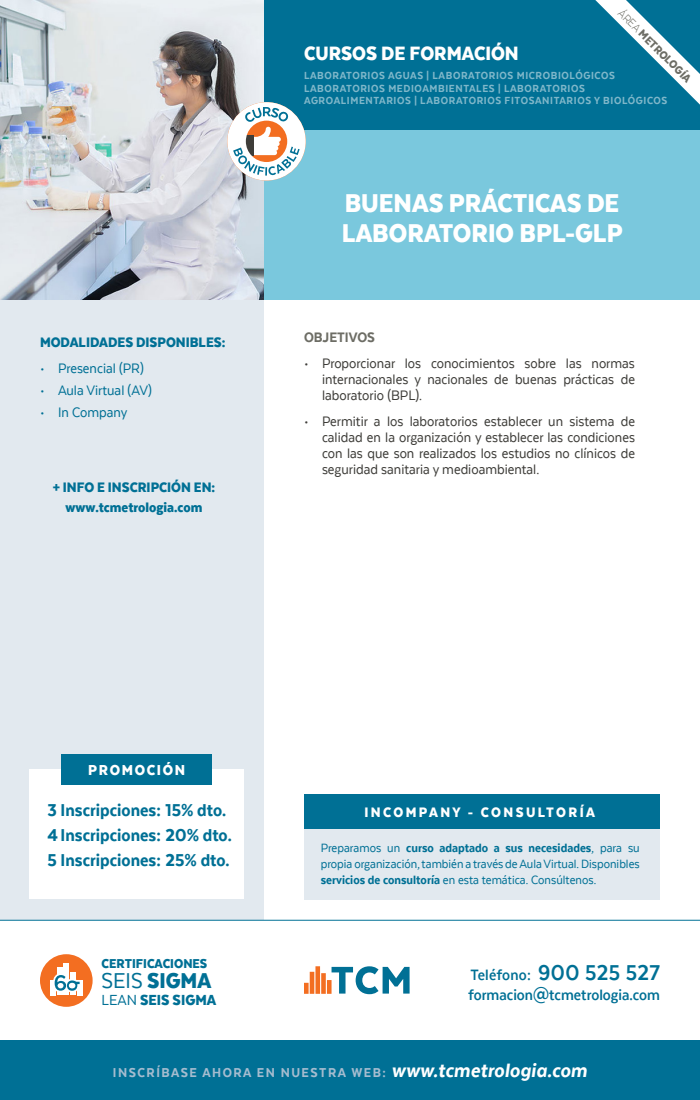
<style>
.page{position:relative;width:700px;height:1100px;background:#fff}
.page>*{position:absolute;margin:0;border:0;box-sizing:border-box;transform-origin:0 0}
.t1{font:900 30px/30px "Texta Narrow";color:#fff}
.t2{font:900 25px "Texta Narrow";color:#007095}
.t3{font:900 22.5px "Texta Narrow";color:#fff}
.t4{font:800 20px "Texta Narrow";color:#007095}
.t5{font:700 17.5px/20px "Texta Narrow";color:#007095}
.t6{font:900 17px "Texta Narrow";color:#007095}
.t7{font:900 16.8px "Texta Narrow";letter-spacing:.1em;color:#fff}
.t8{font:16px/16px "Texta Narrow";color:#3e3d39;text-align:justify}
.t9{font:900 16px "Texta Narrow";color:#007095}
.t10{font:16px "Texta Narrow";color:#007095}
.t11{font:900 16px "Texta Narrow";letter-spacing:.15em;color:#fff}
.t12{font:800 16px "Texta Narrow";color:#6d6d65}
.t13{font:800 15px "Texta Narrow";letter-spacing:.1em;color:#a5bccf}
.t14{font:900 15px "Texta Narrow";color:#007095}
.t15{font:14px/16px "Texta Narrow";color:#007095;text-align:justify}
.t16{font:900 13px "Texta Narrow";color:#6d6d65}
.t17{font:800 12px/12.5px "Texta Narrow";letter-spacing:.05em;color:#fff}
.s1{font-family:"Texta Narrow Alt";font-weight:300}
.s2{font-weight:400}
.s3{font-weight:800}
.s4{font-size:25px}
.s5{font-style:italic;font-size:22.5px;color:#fff}
</style>
<div class="page">
<div style="left:0;top:1040px;width:700px;height:60px;background:#007095"></div>
<div style="left:264px;top:0;width:436px;height:130px;background:#007095"></div>
<div style="left:0;top:300px;width:264px;height:620px;background:#e2e9ef"></div>
<hr style="left:0;top:920px;width:700px;height:1px;background:#007095">
<svg style="left:595px;top:0;width:105px;height:105px"></svg>
<div style="left:264px;top:130px;width:436px;height:170px;background:#7ac8dd"></div>
<svg style="left:304px;top:966px;width:106px;height:28px"></svg>
<div style="left:40px;top:954px;width:53px;height:53px;background:#f36e21;border-radius:50%"></div>
<div style="left:50px;top:980px;width:5px;height:15px;background:#fff"></div>
<div style="left:77px;top:980px;width:5px;height:15px;background:#fff"></div>
<div style="left:70px;top:973px;width:6px;height:22px;background:#fff"></div>
<div style="left:57px;top:967px;width:5px;height:28px;background:#fff"></div>
<div style="left:64px;top:964px;width:5px;height:31px;background:#fff"></div>
<svg style="left:53px;top:972px;width:30px;height:22px"></svg>
<img style="left:0;top:0;width:264px;height:300px">
<div style="left:30px;top:770px;width:214px;height:129px;background:#fff"></div>
<div style="left:62px;top:755px;width:150px;height:30px;background:#007095"></div>
<svg style="left:227px;top:102px;width:79px;height:79px"></svg>
<div style="left:305px;top:828px;width:355px;height:71px;background:#e2e9ef"></div>
<div style="left:305px;top:794px;width:355px;height:34px;background:#007095"></div>
<p class="t16" style="left:625px;top:6px;width:99px;rotate:45deg"><span class="s1">ÁREA</span> METROLOGÍA</p>
<p class="t3" style="left:304px;top:42px;width:216px">CURSOS DE FORMACIÓN</p>
<p class="t17" style="left:304px;top:69px;width:365px">LABORATORIOS AGUAS | LABORATORIOS MICROBIOLÓGICOS<br>LABORATORIOS MEDIOAMBIENTALES | LABORATORIOS<br>AGROALIMENTARIOS | LABORATORIOS FITOSANITARIOS Y BIOLÓGICOS</p>
<p class="t9" style="left:40px;top:334px;width:187px">MODALIDADES DISPONIBLES:</p>
<p class="t10" style="left:40px;top:360px;width:105px">• Presencial (PR)</p>
<p class="t10" style="left:40px;top:382px;width:113px">• Aula Virtual (AV)</p>
<p class="t10" style="left:40px;top:404px;width:89px">• In Company</p>
<p class="t9" style="left:53px;top:479px;width:164px">+ INFO E INSCRIPCIÓN EN:</p>
<p class="t9" style="left:66px;top:499px;width:138px">www.tcmetrologia.com</p>
<p class="t1" style="left:342px;top:187px;width:282px">BUENAS PRÁCTICAS DE<br>LABORATORIO BPL-GLP</p>
<p class="t12" style="left:304px;top:329px;width:73px">OBJETIVOS</p>
<p class="t8" style="left:322px;top:355px;width:314px;text-indent:-18px">• Proporcionar los conocimientos sobre las normas internacionales y nacionales de buenas prácticas de laboratorio (BPL).</p>
<p class="t8" style="left:322px;top:413px;width:315px;text-indent:-18px">• Permitir a los laboratorios establecer un sistema de calidad en la organización y establecer las condiciones con las que son realizados los estudios no clínicos de seguridad sanitaria y medioambiental.</p>
<p class="t7" style="left:88px;top:761px;width:99px">PROMOCIÓN</p>
<p class="t4" style="left:48px;top:799px;width:180px">3 Inscripciones: 15% dto.</p>
<p class="t4" style="left:48px;top:824px;width:186px">4Inscripciones: 20% dto.</p>
<p class="t4" style="left:48px;top:849px;width:184px">5 Inscripciones: 25% dto.</p>
<p class="t14" style="left:102px;top:955px;width:107px">CERTIFICACIONES</p>
<p class="t2" style="left:102px;top:967px;width:111px"><span class="s2">SEIS</span> SIGMA</p>
<p class="t6" style="left:102px;top:991px;width:116px"><span class="s2">LEAN</span> SEIS SIGMA</p>
<p class="t11" style="left:364px;top:804px;width:232px">INCOMPANY - CONSULTORÍA</p>
<p class="t15" style="left:321px;top:840px;width:320px">Preparamos un <span class="s3">curso adaptado a sus necesidades</span>, para su propia organización, también a través de Aula Virtual. Disponibles <span class="s3">servicios de consultoría</span> en esta temática. Consúltenos.</p>
<p class="t5" style="left:469px;top:964px;width:193px">Teléfono: <span class="s4">900 525 527 </span>formacion@tcmetrologia.com</p>
<p class="t13" style="left:113px;top:1064px;width:476px">INSCRÍBASE AHORA EN NUESTRA WEB: <span class="s5">www.tcmetrologia.com</span></p>
</div>
